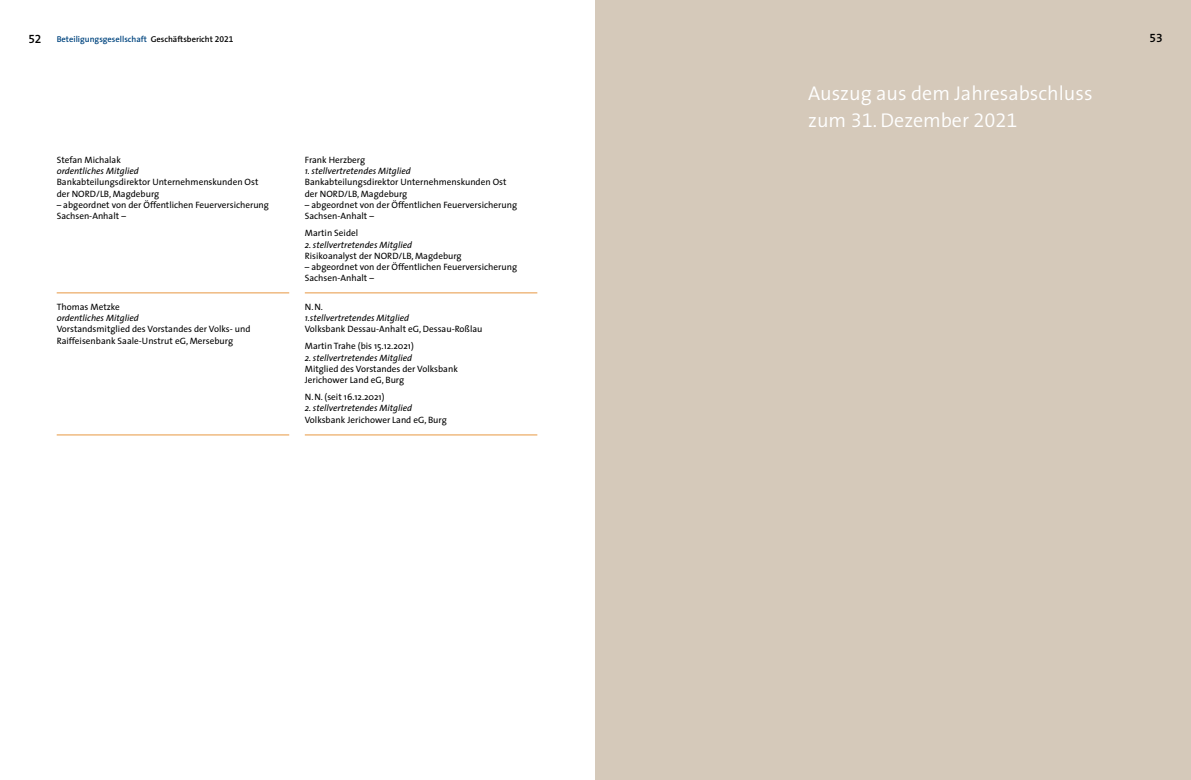
<style>
.page{position:relative;width:1191px;height:780px;background:#fff}
.page>*{position:absolute;margin:0;border:0;box-sizing:border-box;transform-origin:0 0}
.t1{font:300 20px/27px "The Sans";color:#fff}
.t2{font:12px "The Sans Semi Bold Expert";color:#000}
.t3{font:9.2px/11.3px "The Sans";color:#000}
.t4{font:italic 9.2px "The Sans";color:#000}
.t5{font:600 8.5px "The Sans";color:#00457f}
.s1{color:#000}
.s2{font-family:"The Sans Semi Bold Expert";font-weight:400;color:#000}
.s3{font-family:"The Sans Semi Light Expert";font-weight:400}
</style>
<div class="page">
<div style="left:595px;top:0;width:596px;height:780px;background:#d5c9ba"></div>
<hr style="left:57px;top:292px;width:232px;height:1px;background:#e79842">
<hr style="left:305px;top:292px;width:232px;height:1px;background:#e79842">
<hr style="left:305px;top:434px;width:232px;height:1px;background:#e79842">
<hr style="left:57px;top:434px;width:232px;height:1px;background:#e79842">
<h2 class="t2" style="left:28px;top:29px;width:15px">52</h2>
<p class="t5" style="left:57px;top:32px;width:178px">Beteiligungsgesellschaft <span class="s1">Geschäftsbericht</span> <span class="s2">2021</span></p>
<h2 class="t2" style="left:1149px;top:29px;width:15px">53</h2>
<p class="t3" style="left:57px;top:154px;width:66px">Stefan Michalak</p>
<p class="t4" style="left:57px;top:163px;width:84px">ordentliches Mitglied</p>
<p class="t3" style="left:57px;top:176px;width:203px">Bankabteilungsdirektor Unternehmenskunden Ost der NORD/LB, Magdeburg</p>
<p class="t3" style="left:57px;top:199px;width:214px">– abgeordnet von der Öffentlichen Feuerversicherung<br>Sachsen-Anhalt –</p>
<p class="t3" style="left:57px;top:300px;width:65px">Thomas Metzke</p>
<p class="t4" style="left:57px;top:310px;width:84px">ordentliches Mitglied</p>
<p class="t3" style="left:57px;top:323px;width:195px">Vorstandsmitglied des Vorstandes der Volks- und<br>Raiffeisenbank Saale-Unstrut eG, Merseburg</p>
<p class="t3" style="left:305px;top:154px;width:62px">Frank Herzberg</p>
<p class="t4" style="left:305px;top:163px;width:108px">1. stellvertretendes Mitglied</p>
<p class="t3" style="left:305px;top:176px;width:203px">Bankabteilungsdirektor Unternehmenskunden Ost der NORD/LB, Magdeburg</p>
<p class="t3" style="left:305px;top:199px;width:214px">– abgeordnet von der Öffentlichen Feuerversicherung<br>Sachsen-Anhalt –</p>
<p class="t3" style="left:305px;top:227px;width:55px">Martin Seidel</p>
<p class="t4" style="left:305px;top:237px;width:109px">2. stellvertretendes Mitglied</p>
<p class="t3" style="left:305px;top:250px;width:158px">Risikoanalyst der NORD/LB, Magdeburg</p>
<p class="t3" style="left:305px;top:261px;width:214px">– abgeordnet von der Öffentlichen Feuerversicherung<br>Sachsen-Anhalt –</p>
<p class="t3" style="left:305px;top:300px;width:20px">N.N.</p>
<p class="t4" style="left:305px;top:310px;width:106px">1.stellvertretendes Mitglied</p>
<p class="t3" style="left:305px;top:320px;width:179px;line-height:17px">Volksbank Dessau-Anhalt eG, Dessau-Roßlau<br>Martin Trahe (bis 15.12.2021)</p>
<p class="t4" style="left:305px;top:350px;width:109px">2. stellvertretendes Mitglied</p>
<p class="t3" style="left:305px;top:363px;width:155px">Mitglied des Vorstandes der Volksbank<br>Jerichower Land eG, Burg</p>
<p class="t3" style="left:305px;top:391px;width:81px">N.N. (seit 16.12.2021)</p>
<p class="t4" style="left:305px;top:400px;width:109px">2. stellvertretendes Mitglied</p>
<p class="t3" style="left:305px;top:413px;width:144px">Volksbank Jerichower Land eG, Burg</p>
<h1 class="t1" style="left:808px;top:79px;width:286px">Auszug aus dem Jahresabschluss zum <span class="s3">31</span>. Dezember <span class="s3">2021</span></h1>
</div>
